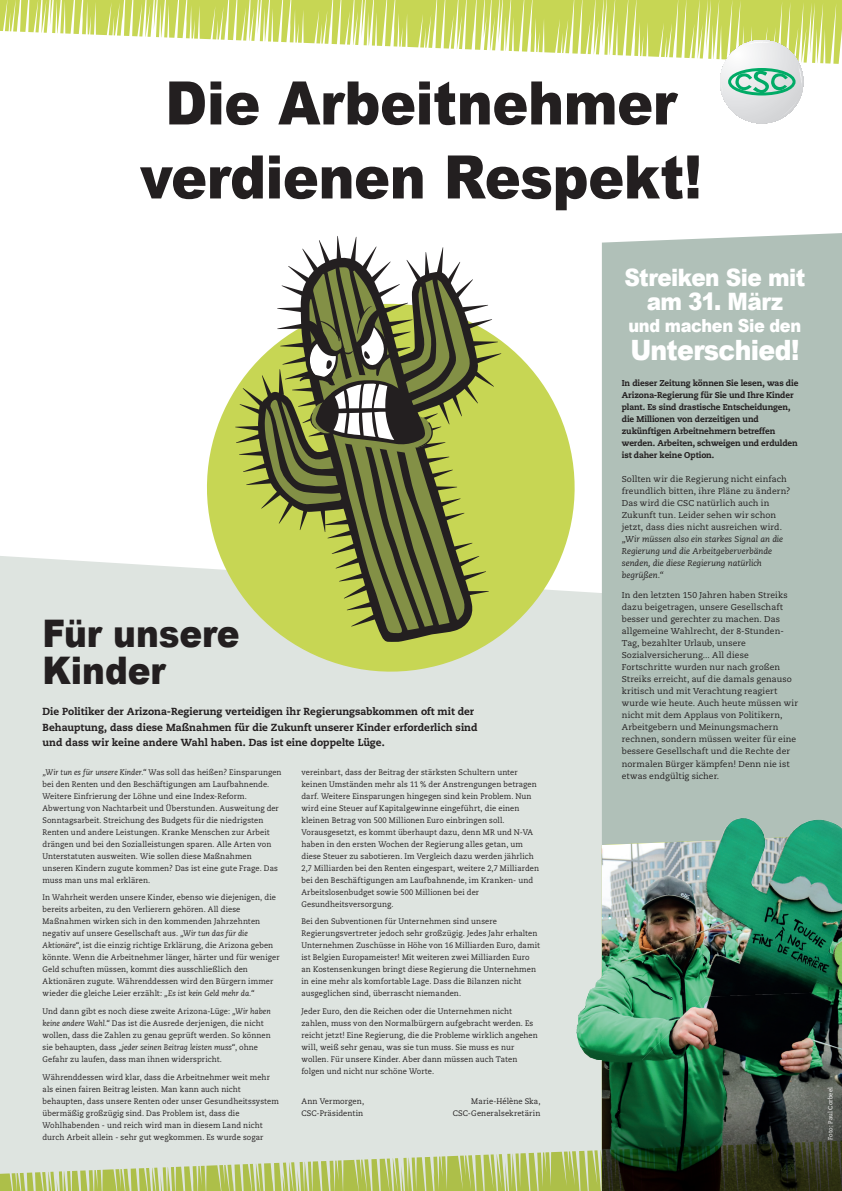
<style>
.page{position:relative;width:842px;height:1191px;background:#fff}
.page>*{position:absolute;margin:0;border:0;box-sizing:border-box;transform-origin:0 0}
.t1{font:900 60px/74px "Arial";letter-spacing:-.01em;color:#231f20;text-align:center;scale:.9 1}
.t2{font:900 38px/37.7px "Arial";color:#231f20;scale:.9 1}
.t3{font:900 28px "Arial";letter-spacing:-.03em;color:#fff;scale:.9 1}
.t4{font:900 24px/24px "Arial";letter-spacing:-.025em;color:#fff;text-align:center;scale:.9 1}
.t5{font:900 18px "Arial";letter-spacing:-.025em;color:#fff;scale:.9 1}
.t6{font:800 10.3px/15.4px "Caecilia LT Pro 85";color:#231f20}
.t7{font:8.5px/12px "Caecilia LT Pro 55 Roman";letter-spacing:.01em;color:#231f20}
.t8{font:800 8.5px/12px "Caecilia LT Pro 85";letter-spacing:-.015em;color:#231f20}
.t9{font:italic 8.5px/12px "Caecilia LT Pro 56";color:#231f20}
.t10{font:8px/12px "Caecilia LT Pro 55 Roman";letter-spacing:.01em;color:#231f20;scale:.94 1}
.t11{font:8px "Caecilia LT Pro 55 Roman";letter-spacing:.01em;color:#231f20;scale:.95 1}
.t12{font:italic 8px "Caecilia LT Pro 56";letter-spacing:.005em;color:#231f20;scale:.94 1}
.t13{font:6px "Caecilia LT Pro 55 Roman";letter-spacing:.02em;color:#fff}
.s1{font-family:"Caecilia LT Pro 56";font-style:italic}
.s2{font-family:"Caecilia LT Pro 55 Roman";font-style:normal}
</style>
<div class="page">
<svg style="left:0;top:0;width:842px;height:64px;fill:#c8d75a"></svg>
<div style="left:0;top:556px;width:602px;height:574px;background:#dee4e0"></div>
<svg style="left:187px;top:340px;width:408px;height:351px"></svg>
<svg style="left:258px;top:626px;width:221px;height:16px;background:#a4ae56"></svg>
<svg style="left:235px;top:236px;width:266px;height:390px"></svg>
<div style="left:602px;top:233px;width:240px;height:556px;background:#b0c0b8"></div>
<svg style="left:720px;top:40px;width:83px;height:83px"></svg>
<img style="left:550px;top:789px;width:292px;height:270px">
<svg style="left:602px;top:1059px;width:240px;height:71px;background:#2b593f"></svg>
<svg style="left:0;top:1130px;width:842px;height:61px;background:#9aa681"></svg>
<h1 class="t1" style="left:140px;top:64px;width:626px">Die Arbeitnehmer verdienen Respekt!</h1>
<h2 class="t2" style="left:43px;top:613px;width:221px">Für unsere<br>Kinder</h2>
<p class="t6" style="left:43px;top:704px;width:437px">Die Politiker der Arizona-Regierung verteidigen ihr Regierungsabkommen oft mit der<br>Behauptung, dass diese Maßnahmen für die Zukunft unserer Kinder erforderlich sind und dass wir keine andere Wahl haben. Das ist eine doppelte Lüge.</p>
<p class="t10" style="left:43px;top:765px;width:256px"><span class="s1">„Wir tun es für unsere Kinder.“</span> Was soll das heißen? Einsparungen bei den Renten und den Beschäftigungen am Laufbahnende.<br>Weitere Einfrierung der Löhne und eine Index-Reform.<br>Abwertung von Nachtarbeit und Überstunden. Ausweitung der Sonntagsarbeit. Streichung des Budgets für die niedrigsten Renten und andere Leistungen. Kranke Menschen zur Arbeit drängen und bei den Sozialleistungen sparen. Alle Arten von Unterstatuten ausweiten. Wie sollen diese Maßnahmen unseren Kindern zugute kommen? Das ist eine gute Frage. Das muss man uns mal erklären.</p>
<p class="t10" style="left:43px;top:891px;width:254px">In Wahrheit werden unsere Kinder, ebenso wie diejenigen, die bereits arbeiten, zu den Verlierern gehören. All diese Maßnahmen wirken sich in den kommenden Jahrzehnten negativ auf unsere Gesellschaft aus. <span class="s1">„Wir tun das für die Aktionäre“</span>, ist die einzig richtige Erklärung, die Arizona geben könnte. Wenn die Arbeitnehmer länger, härter und für weniger Geld schuften müssen, kommt dies ausschließlich den Aktionären zugute. Währenddessen wird den Bürgern immer wieder die gleiche Leier erzählt: <span class="s1">„Es ist kein Geld mehr da.“</span></p>
<p class="t10" style="left:43px;top:1005px;width:244px">Und dann gibt es noch diese zweite Arizona-Lüge: <span class="s1">„Wir haben keine andere Wahl.“</span> Das ist die Ausrede derjenigen, die nicht wollen, dass die Zahlen zu genau geprüft werden. So können</p>
<p class="t12" style="left:43px;top:1042px;width:231px"><span class="s2">sie behaupten, dass</span> „jeder seinen Beitrag leisten muss“<span class="s2">, ohne</span></p>
<p class="t10" style="left:43px;top:1053px;width:192px">Gefahr zu laufen, dass man ihnen widerspricht.</p>
<p class="t10" style="left:43px;top:1070px;width:253px">Währenddessen wird klar, dass die Arbeitnehmer weit mehr als einen fairen Beitrag leisten. Man kann auch nicht behaupten, dass unsere Renten oder unser Gesundheitssystem übermäßig großzügig sind. Das Problem ist, dass die Wohlhabenden - und reich wird man in diesem Land nicht durch Arbeit allein - sehr gut wegkommen. Es wurde sogar</p>
<p class="t10" style="left:301px;top:765px;width:254px">vereinbart, dass der Beitrag der stärksten Schultern unter keinen Umständen mehr als 11 % der Anstrengungen betragen darf. Weitere Einsparungen hingegen sind kein Problem. Nun wird eine Steuer auf Kapitalgewinne eingeführt, die einen kleinen Betrag von 500 Millionen Euro einbringen soll.<br>Vorausgesetzt, es kommt überhaupt dazu, denn MR und N-VA haben in den ersten Wochen der Regierung alles getan, um diese Steuer zu sabotieren. Im Vergleich dazu werden jährlich 2,7 Milliarden bei den Renten eingespart, weitere 2,7 Milliarden bei den Beschäftigungen am Laufbahnende, im Kranken- und Arbeitslosenbudget sowie 500 Millionen bei der Gesundheitsversorgung.</p>
<p class="t10" style="left:301px;top:915px;width:255px">Bei den Subventionen für Unternehmen sind unsere Regierungsvertreter jedoch sehr großzügig. Jedes Jahr erhalten Unternehmen Zuschüsse in Höhe von 16 Milliarden Euro, damit ist Belgien Europameister! Mit weiteren zwei Milliarden Euro an Kostensenkungen bringt diese Regierung die Unternehmen in eine mehr als komfortable Lage. Dass die Bilanzen nicht ausgeglichen sind, überrascht niemanden.</p>
<p class="t10" style="left:301px;top:1005px;width:253px">Jeder Euro, den die Reichen oder die Unternehmen nicht zahlen, muss von den Normalbürgern aufgebracht werden. Es reicht jetzt! Eine Regierung, die die Probleme wirklich angehen will, weiß sehr genau, was sie tun muss. Sie muss es nur wollen. Für unsere Kinder. Aber dann müssen auch Taten folgen und nicht nur schöne Worte.</p>
<p class="t11" style="left:301px;top:1095px;width:67px">Ann Vermorgen,</p>
<p class="t11" style="left:471px;top:1095px;width:74px">Marie-Hélène Ska,</p>
<p class="t11" style="left:301px;top:1107px;width:67px">CSC-Präsidentin</p>
<p class="t11" style="left:453px;top:1107px;width:94px">CSC-Generalsekretärin</p>
<h3 class="t4" style="left:624px;top:264px;width:202px">Streiken Sie mit am 31. März</h3>
<h3 class="t5" style="left:628px;top:312px;width:193px">und machen Sie den</h3>
<h3 class="t3" style="left:630px;top:329px;width:189px">Unterschied!</h3>
<p class="t8" style="left:622px;top:376px;width:178px">In dieser Zeitung können Sie lesen, was die Arizona-Regierung für Sie und Ihre Kinder plant. Es sind drastische Entscheidungen, die Millionen von derzeitigen und zukünftigen Arbeitnehmern betreffen werden. Arbeiten, schweigen und erdulden ist daher keine Option.</p>
<p class="t7" style="left:622px;top:473px;width:170px">Sollten wir die Regierung nicht einfach freundlich bitten, ihre Pläne zu ändern?<br>Das wird die CSC natürlich auch in Zukunft tun. Leider sehen wir schon jetzt, dass dies nicht ausreichen wird.</p>
<p class="t9" style="left:622px;top:533px;width:163px">„Wir müssen also ein starkes Signal an die Regierung und die Arbeitgeberverbände senden, die diese Regierung natürlich begrüßen.“</p>
<p class="t7" style="left:622px;top:589px;width:178px">In den letzten 150 Jahren haben Streiks dazu beigetragen, unsere Gesellschaft besser und gerechter zu machen. Das allgemeine Wahlrecht, der 8-Stunden-Tag, bezahlter Urlaub, unsere Sozialversicherung... All diese Fortschritte wurden nur nach großen Streiks erreicht, auf die damals genauso kritisch und mit Verachtung reagiert wurde wie heute. Auch heute müssen wir nicht mit dem Applaus von Politikern, Arbeitgebern und Meinungsmachern rechnen, sondern müssen weiter für eine bessere Gesellschaft und die Rechte der normalen Bürger kämpfen! Denn nie ist etwas endgültig sicher.</p>
<p class="t13" style="left:826px;top:1140px;width:55px;rotate:-90deg">Foto: Paul Corbeel</p>
</div>
